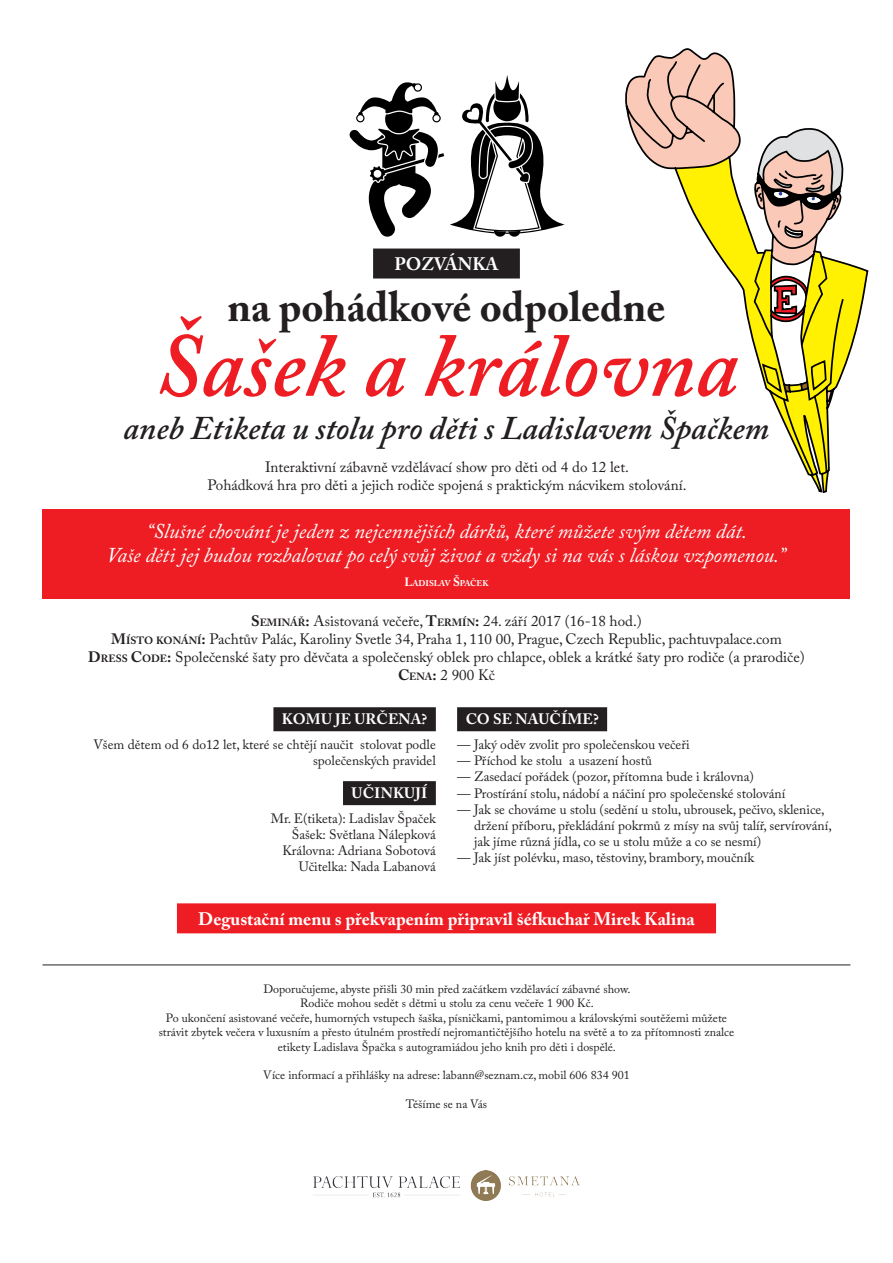
<style>
.page{position:relative;width:893px;height:1263px;background:#fff}
.page>*{position:absolute;margin:0;border:0;box-sizing:border-box;transform-origin:0 0}
.t1{font:italic 600 90px "Adobe Caslon Pro";color:#ee1d23}
.t2{font:700 42px "Adobe Caslon Pro";color:#231f20}
.t3{font:italic 600 33px "Adobe Caslon Pro";color:#231f20}
.t4{font:italic 21px/24px "Adobe Caslon Pro";color:#fff;text-align:center}
.t5{font:700 18px "Adobe Caslon Pro";color:#fff}
.t6{font:15px/18px "Adobe Caslon Pro";color:#231f20;text-align:center}
.t7{font:700 15px "Adobe Caslon Pro";letter-spacing:.015em;color:#fff}
.t8{font:13.5px/16.2px "Adobe Caslon Pro";color:#231f20;text-align:right}
.t9{font:12px "Adobe Caslon Pro";color:#231f20}
.t10{font:700 8.4px "Adobe Caslon Pro";letter-spacing:-.015em;color:#fff}
.s1{font-size:12px}
.s2{font-weight:700}
.s3{font-weight:700;font-size:10.5px}
</style>
<div class="page">
<div style="left:373px;top:249px;width:147px;height:30px;background:#231f20"></div>
<div style="left:273px;top:707px;width:163px;height:24px;background:#231f20"></div>
<div style="left:343px;top:781px;width:93px;height:24px;background:#231f20"></div>
<div style="left:457px;top:707px;width:150px;height:24px;background:#231f20"></div>
<div style="left:43px;top:509px;width:807px;height:90px;background:#ee1d23"></div>
<div style="left:177px;top:903px;width:539px;height:30px;background:#ee1d23"></div>
<hr style="left:43px;top:964px;width:807px;height:1px;background:#231f20">
<svg style="left:625px;top:48px;width:244px;height:445px"></svg>
<svg style="left:450px;top:75px;width:115px;height:162px"></svg>
<svg style="left:349px;top:82px;width:95px;height:155px"></svg>
<img style="left:314px;top:1170px;width:265px;height:30px">
<p class="t5" style="left:394px;top:253px;width:106px">POZVÁNKA</p>
<p class="t2" style="left:227px;top:282px;width:440px">na pohádkové odpoledne</p>
<p class="t1" style="left:155px;top:312px;width:585px">Šašek a královna</p>
<p class="t3" style="left:124px;top:409px;width:647px">aneb Etiketa u stolu pro děti s Ladislavem Špačkem</p>
<p class="t6" style="left:208px;top:457px;width:480px">Interaktivní zábavně vzdělávací show pro děti od 4 do 12 let.<br>Pohádková hra pro děti a jejich rodiče spojená s praktickým nácvikem stolování.</p>
<p class="t4" style="left:107px;top:519px;width:681px">“Slušné chování je jeden z nejcennějších dárků, které můžete svým dětem dát.<br>Vaše děti jej budou rozbalovat po celý svůj život a vždy si na vás s láskou vzpomenou.”</p>
<p class="t10" style="left:404px;top:578px;width:86px"><span class="s1">L</span>ADISLAV <span class="s1">Š</span>PAČEK</p>
<p class="t6" style="left:251px;top:612px;width:392px"><span class="s2">S</span><span class="s3">EMINÁŘ</span><span class="s2">:</span> Asistovaná večeře, <span class="s2">T</span><span class="s3">ERMÍN</span><span class="s2">:</span> 24. září 2017 (16-18 hod.)</p>
<p class="t6" style="left:111px;top:630px;width:672px"><span class="s2">M</span><span class="s3">ÍSTO KONÁNÍ</span><span class="s2">:</span> Pachtův Palác, Karoliny Svetle 34, Praha 1, 110 00, Prague, Czech Republic, pachtuvpalace.com</p>
<p class="t6" style="left:88px;top:648px;width:718px"><span class="s2">D</span><span class="s3">RESS</span> <span class="s2">C</span><span class="s3">ODE</span><span class="s2">:</span> Společenské šaty pro děvčata a společenský oblek pro chlapce, oblek a krátké šaty pro rodiče (a prarodiče)<br><span class="s2">C</span><span class="s3">ENA</span><span class="s2">:</span> 2 900 Kč</p>
<p class="t7" style="left:282px;top:710px;width:147px">KOMU JE URČENA?</p>
<p class="t8" style="left:93px;top:736px;width:344px">Všem dětem od 6 do12 let, které se chtějí naučit stolovat podle společenských pravidel</p>
<p class="t7" style="left:351px;top:784px;width:77px">UČINKUJÍ</p>
<p class="t8" style="left:271px;top:810px;width:166px">Mr. E(tiketa): Ladislav Špaček</p>
<p class="t8" style="left:292px;top:826px;width:146px">Šašek: Světlana Nálepková</p>
<p class="t8" style="left:282px;top:842px;width:155px">Královna: Adriana Sobotová</p>
<p class="t8" style="left:299px;top:859px;width:139px">Učitelka: Nada Labanová</p>
<p class="t7" style="left:466px;top:710px;width:135px">CO SE NAUČÍME?</p>
<p class="t8" style="left:457px;top:736px;width:234px">— Jaký oděv zvolit pro společenskou večeři</p>
<p class="t8" style="left:457px;top:752px;width:196px">— Příchod ke stolu a usazení hostů</p>
<p class="t8" style="left:457px;top:769px;width:298px">— Zasedací pořádek (pozor, přítomna bude i královna)</p>
<p class="t8" style="left:457px;top:785px;width:330px">— Prostírání stolu, nádobí a náčiní pro společenské stolování</p>
<p class="t8" style="left:474px;top:801px;width:359px;text-align:left;text-indent:-17px">— Jak se chováme u stolu (sedění u stolu, ubrousek, pečivo, sklenice, držení příboru, překládání pokrmů z mísy na svůj talíř, servírování, jak jíme různá jídla, co se u stolu může a co se nesmí)</p>
<p class="t8" style="left:457px;top:850px;width:298px">— Jak jíst polévku, maso, těstoviny, brambory, moučník</p>
<p class="t5" style="left:198px;top:908px;width:498px">Degustační menu s překvapením připravil šéfkuchař Mirek Kalina</p>
<p class="t9" style="left:263px;top:982px;width:369px">Doporučujeme, abyste přišli 30 min před začátkem vzdělavácí zábavné show.</p>
<p class="t9" style="left:300px;top:996px;width:295px">Rodiče mohou sedět s dětmi u stolu za cenu večeře 1 900 Kč.</p>
<p class="t9" style="left:166px;top:1011px;width:562px">Po ukončení asistované večeře, humorných vstupech šaška, písničkami, pantomimou a královskými soutěžemi můžete</p>
<p class="t9" style="left:159px;top:1025px;width:577px">strávit zbytek večera v luxusním a přesto útulném prostředí nejromantičtějšího hotelu na světě a to za přítomnosti znalce</p>
<p class="t9" style="left:278px;top:1039px;width:340px">etikety Ladislava Špačka s autogramiádou jeho knih pro děti i dospělé.</p>
<p class="t9" style="left:263px;top:1068px;width:368px">Více informací a přihlášky na adrese: labann@seznam.cz, mobil 606 834 901</p>
<p class="t9" style="left:406px;top:1097px;width:83px">Těšíme se na Vás</p>
</div>
